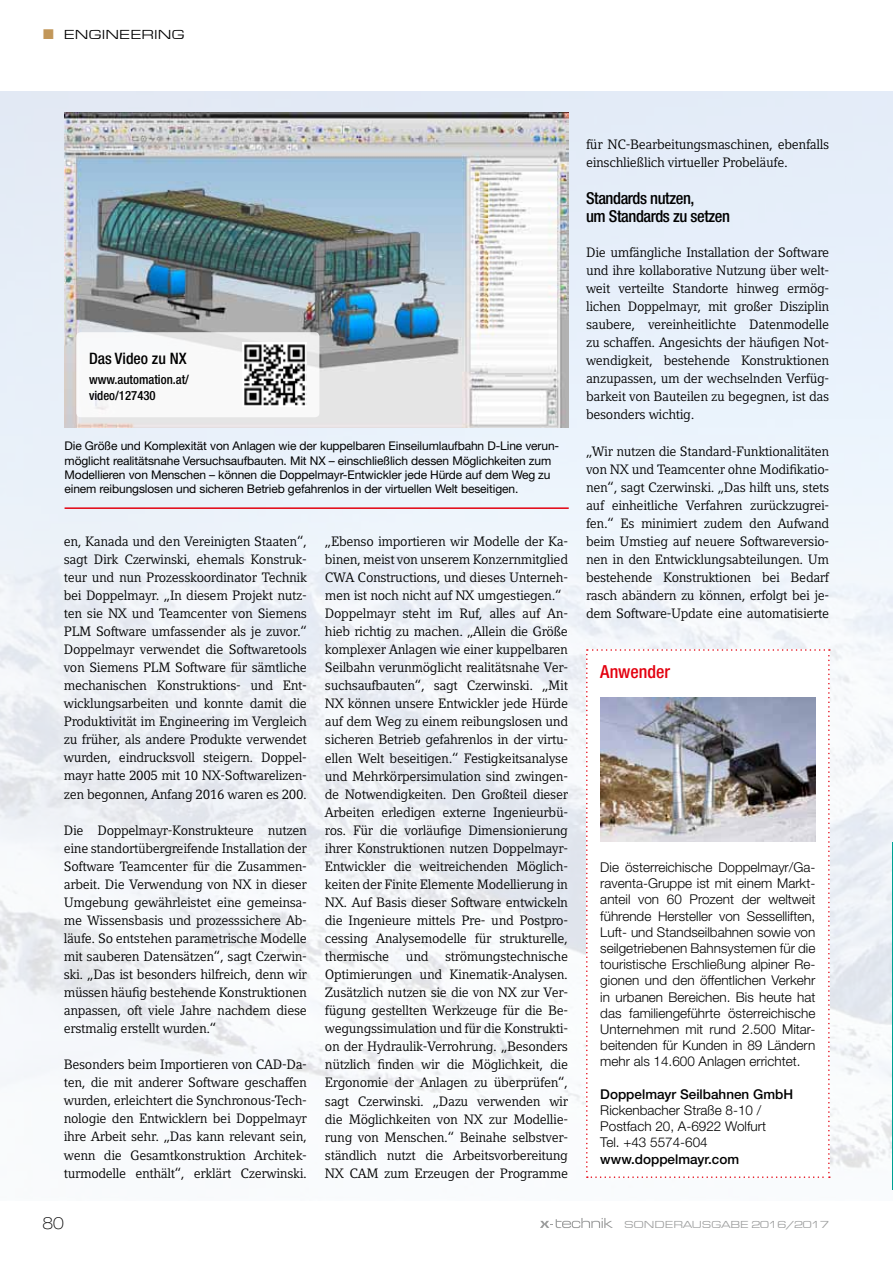
<style>
.page{position:relative;width:893px;height:1263px;background:#fff}
.page>*{position:absolute;margin:0;border:0;box-sizing:border-box;transform-origin:0 0}
.t1{font:500 condensed 18px "Helvetica Neue";color:#e3000f}
.t2{font:500 condensed 16.5px/18px "Helvetica Neue";letter-spacing:-.025em;color:#000}
.t3{font:100 expanded 16.5px "Helvetica Neue";color:#000}
.t4{font:500 condensed 15.75px "Helvetica Neue";color:#000}
.t5{font:13.5px/18px "Compatil Letter LT Pro";letter-spacing:-.025em;color:#000;text-align:justify}
.t6{font:300 13.5px/16.2px "Helvetica Neue";color:#000;text-align:justify}
.t7{font:500 13.5px "Helvetica Neue";color:#000}
.t8{font:13.5px "Eurostile Extended Roman DTC";color:#000}
.t9{font:500 condensed 12.75px/15.3px "Helvetica Neue";color:#000}
.t10{font:12px/14.4px "Helvetica Neue";letter-spacing:-.01em;color:#000}
.t11{font:10.5px "Eurostile Extended Roman DTC";letter-spacing:-.01em;color:#9c9d9d}
</style>
<div class="page">
<svg style="left:540px;top:1218px;width:73px;height:10px"></svg>
<img style="left:0;top:91px;width:893px;height:1087px">
<img style="left:65px;top:113px;width:504px;height:315px">
<hr style="left:65px;top:507px;width:504px;height:2px;background:#e3000f">
<svg style="left:586px;top:649px;width:244px;height:529px"></svg>
<img style="left:600px;top:698px;width:215px;height:144px">
<hr style="left:892px;top:842px;width:1px;height:348px;background:#00a294">
<div style="left:76px;top:332px;width:243px;height:85px;background:#fff;border-radius:4px"></div>
<img style="left:244px;top:344px;width:63px;height:62px">
<p class="t8" style="left:64px;top:28px;width:122px">ENGINEERING</p>
<p class="t4" style="left:89px;top:349px;width:99px">Das Video zu NX</p>
<p class="t9" style="left:89px;top:372px;width:102px">www.automation.at/ video/127430</p>
<p class="t10" style="left:65px;top:439px;width:496px">Die Größe und Komplexität von Anlagen wie der kuppelbaren Einseilumlaufbahn D-Line verun&shy;möglicht realitätsnahe Versuchsaufbauten. Mit NX – einschließlich dessen Möglichkeiten zum Modellieren von Menschen – können die Doppelmayr-Entwickler jede Hürde auf dem Weg zu einem reibungslosen und sicheren Betrieb gefahrenlos in der virtuellen Welt beseitigen.</p>
<p class="t5" style="left:64px;top:532px;width:245px">en, Kanada und den Vereinigten Staaten“, sagt Dirk Czerwinski, ehemals Konstruk&shy;teur und nun Prozesskoordinator Technik bei Doppelmayr. „In diesem Projekt nutz&shy;ten sie NX und Teamcenter von Siemens PLM Software umfassender als je zuvor.“ Doppelmayr verwendet die Softwaretools von Siemens PLM Software für sämtliche mechanischen Konstruktions- und Ent&shy;wicklungsarbeiten und konnte damit die Produktivität im Engineering im Vergleich zu früher, als andere Produkte verwendet wurden, eindrucksvoll steigern. Doppel&shy;mayr hatte 2005 mit 10 NX-Softwarelizen&shy;zen begonnen, Anfang 2016 waren es 200.</p>
<p class="t5" style="left:64px;top:821px;width:245px">Die Doppelmayr-Konstrukteure nutzen eine standortübergreifende Installation der Software Teamcenter für die Zusammen&shy;arbeit. Die Verwendung von NX in dieser Umgebung gewährleistet eine gemeinsa&shy;me Wissensbasis und prozesssichere Ab&shy;läufe. So entstehen parametrische Modelle mit sauberen Datensätzen“, sagt Czerwin&shy;ski. „Das ist besonders hilfreich, denn wir müssen häufig bestehende Konstruktionen anpassen, oft viele Jahre nachdem diese erstmalig erstellt wurden.“</p>
<p class="t5" style="left:64px;top:1056px;width:245px">Besonders beim Importieren von CAD-Da&shy;ten, die mit anderer Software geschaffen wurden, erleichtert die Synchronous-Tech&shy;nologie den Entwicklern bei Doppelmayr ihre Arbeit sehr. „Das kann relevant sein, wenn die Gesamtkonstruktion Architek&shy;turmodelle enthält“, erklärt Czerwinski.</p>
<p class="t3" style="left:42px;top:1213px;width:23px">80</p>
<p class="t5" style="left:325px;top:532px;width:245px;text-align:left">„Ebenso importieren wir Modelle der Ka&shy;binen, meist von unserem Konzernmitglied CWA Constructions, und dieses Unterneh&shy;men ist noch nicht auf NX umgestiegen.“ Doppelmayr steht im Ruf, alles auf An&shy;hieb richtig zu machen. „Allein die Größe komplexer Anlagen wie einer kuppelbaren Seilbahn verunmöglicht realitätsnahe Ver&shy;suchsaufbauten“, sagt Czerwinski. „Mit NX können unsere Entwickler jede Hürde auf dem Weg zu einem reibungslosen und sicheren Betrieb gefahrenlos in der virtu&shy;ellen Welt beseitigen.“ Festigkeitsanalyse und Mehrkörpersimulation sind zwingen&shy;de Notwendigkeiten. Den Großteil dieser Arbeiten erledigen externe Ingenieurbü&shy;ros. Für die vorläufige Dimensionierung ihrer Konstruktionen nutzen Doppelmayr-Entwickler die weitreichenden Möglich&shy;keiten der Finite Elemente Modellierung in NX. Auf Basis dieser Software entwickeln die Ingenieure mittels Pre- und Postpro&shy;cessing Analysemodelle für strukturelle, thermische und strömungstechnische Optimierungen und Kinematik-Analysen.<br>Zusätzlich nutzen sie die von NX zur Ver&shy;fügung gestellten Werkzeuge für die Be&shy;wegungssimulation und für die Konstrukti&shy;on der Hydraulik-Verrohrung. „Besonders nützlich finden wir die Möglichkeit, die Ergonomie der Anlagen zu überprüfen“, sagt Czerwinski. „Dazu verwenden wir die Möglichkeiten von NX zur Modellie&shy;rung von Menschen.“ Beinahe selbstver&shy;ständlich nutzt die Arbeitsvorbereitung NX CAM zum Erzeugen der Programme</p>
<p class="t5" style="left:586px;top:135px;width:245px">für NC-Bearbeitungsmaschinen, ebenfalls einschließlich virtueller Probeläufe.</p>
<p class="t2" style="left:586px;top:189px;width:145px">Standards nutzen,<br>um Standards zu setzen</p>
<p class="t5" style="left:586px;top:243px;width:245px">Die umfängliche Installation der Software und ihre kollaborative Nutzung über welt&shy;weit verteilte Standorte hinweg ermög&shy;lichen Doppelmayr, mit großer Disziplin saubere, vereinheitlichte Datenmodelle zu schaffen. Angesichts der häufigen Not&shy;wendigkeit, bestehende Konstruktionen anzupassen, um der wechselnden Verfüg&shy;barkeit von Bauteilen zu begegnen, ist das besonders wichtig.</p>
<p class="t5" style="left:586px;top:442px;width:245px">„Wir nutzen die Standard-Funktionalitäten von NX und Teamcenter ohne Modifikatio&shy;nen“, sagt Czerwinski. „Das hilft uns, stets auf einheitliche Verfahren zurückzugrei&shy;fen.“ Es minimiert zudem den Aufwand beim Umstieg auf neuere Softwareversio&shy;nen in den Entwicklungsabteilungen. Um bestehende Konstruktionen bei Bedarf rasch abändern zu können, erfolgt bei je&shy;dem Software-Update eine automatisierte</p>
<h1 class="t1" style="left:600px;top:660px;width:71px">Anwender</h1>
<p class="t6" style="left:600px;top:859px;width:217px">Die österreichische Doppelmayr/Ga&shy;raventa-Gruppe ist mit einem Markt&shy;anteil von 60 Prozent der weltweit führende Hersteller von Sesselliften, Luft- und Standseilbahnen sowie von seilgetriebenen Bahnsystemen für die touristische Erschließung alpiner Re&shy;gionen und den öffentlichen Verkehr in urbanen Bereichen. Bis heute hat das familiengeführte österreichische Unternehmen mit rund 2.500 Mitar&shy;beitenden für Kunden in 89 Ländern mehr als 14.600 Anlagen errichtet.</p>
<p class="t7" style="left:600px;top:1086px;width:194px">Doppelmayr Seilbahnen GmbH</p>
<p class="t6" style="left:600px;top:1102px;width:167px;text-align:left">Rickenbacher Straße 8-10 /<br>Postfach 20, A-6922 Wolfurt<br>Tel. +43 5574-604</p>
<p class="t7" style="left:600px;top:1151px;width:140px">www.doppelmayr.com</p>
<p class="t11" style="left:624px;top:1219px;width:70px">SONDERAUS</p>
<p class="t11" style="left:711px;top:1219px;width:119px">GABE 2016/2017</p>
</div>
